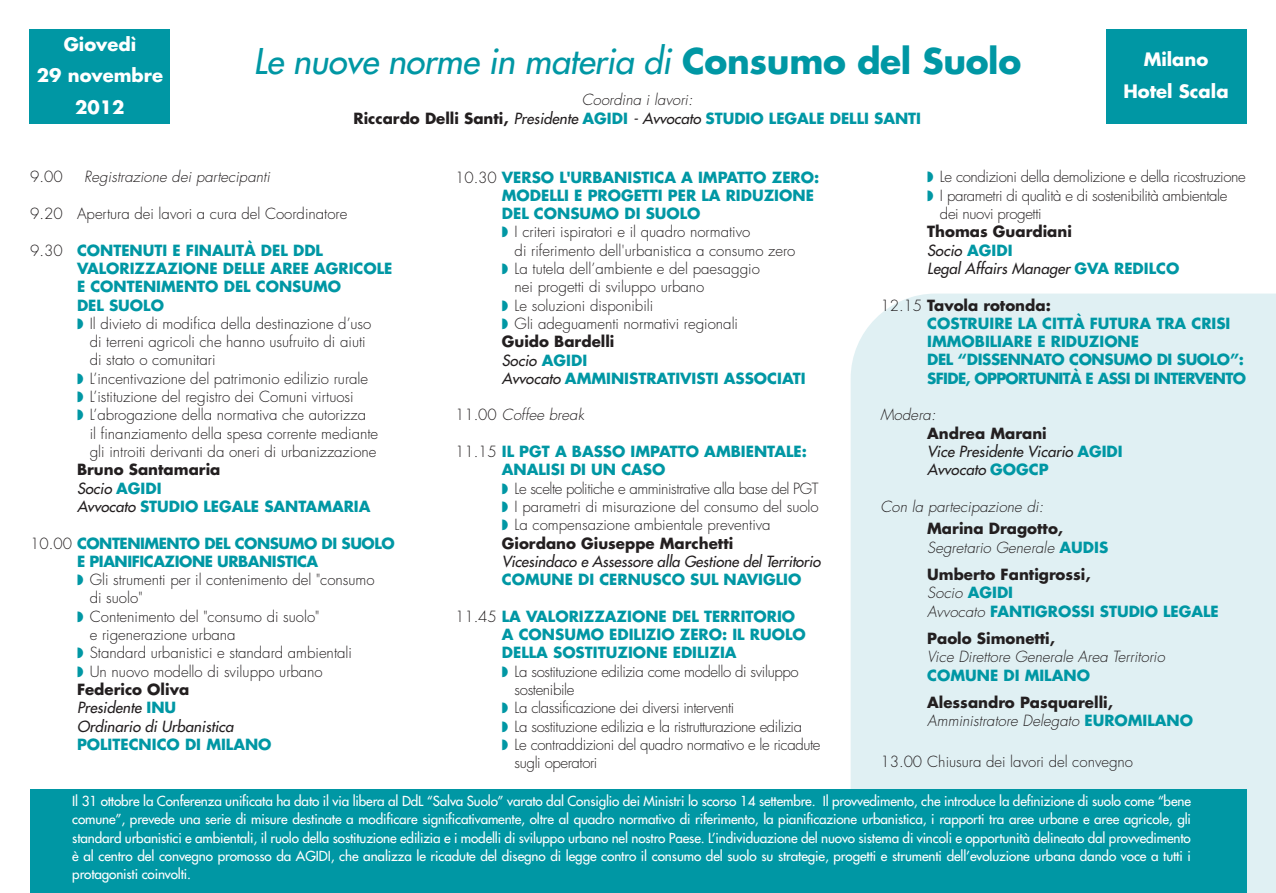
<style>
.page{position:relative;width:1276px;height:893px;background:#fff}
.page>*{position:absolute;margin:0;border:0;box-sizing:border-box;transform-origin:0 0}
.t1{font:italic 34.5px "Futura";color:#0097a4}
.t2{font:700 18px/31.5px "Futura";color:#fff;text-align:center}
.t3{font:300 15px/18.3px "Futura";color:#231f20}
.t4{font:700 15px/18.3px "Futura";color:#0097a4}
.t5{font:300 15px "Futura";letter-spacing:-.025em;color:#231f20}
.t6{font:italic 15px/18.3px "Futura";letter-spacing:.005em;color:#231f20}
.t7{font:italic 300 15px/18.3px "Futura";color:#231f20}
.t8{font:700 15px/18.3px "Futura";color:#231f20}
.t9{font:700 15px "Futura";letter-spacing:-.03em;color:#0097a4}
.t10{font:13.5px/18.5px "Futura";letter-spacing:-.01em;color:#fff;text-align:justify}
.s1{font-weight:700;font-style:normal}
.s2{font-weight:300;font-style:italic;color:#231f20}
.s3{color:#231f20}
.s4{font-weight:400;font-style:italic;color:#231f20}
.s5{font-weight:300;color:#231f20}
.s6{color:#0097a4}
.s7{font-weight:700;font-style:normal;color:#0097a4}
.s8{font-weight:300;font-style:italic}
.s9{font-style:normal}
.s10{font-weight:700;color:#0097a4}
.s11{font-weight:700}
</style>
<div class="page">
<div style="left:850px;top:294px;width:426px;height:599px;background:#e0f0f3"></div>
<div style="left:30px;top:789px;width:1216px;height:104px;background:#0097a4"></div>
<div style="left:30px;top:30px;width:140px;height:94px;background:#0097a4"></div>
<div style="left:1106px;top:30px;width:140px;height:94px;background:#0097a4"></div>
<p class="t2" style="left:37px;top:30px;width:128px">Giovedì<br>29 novembre<br>2012</p>
<h1 class="t1" style="left:253px;top:44px;width:769px">Le nuove norme in materia di <span class="s1">C o n s u m o d e l S u o l o</span></h1>
<p class="t4" style="left:353px;top:92px;width:569px;text-align:center"><span class="s2">Coordina i lavori:<br></span><span class="s3">Riccardo Delli Santi,</span> <span class="s4">Presidente</span> AGIDI <span class="s4">- Avvocato</span> STUDIO LEGALE DELLI SANTI</p>
<p class="t2" style="left:1123px;top:45px;width:107px">Milano<br>Hotel Scala</p>
<p class="t3" style="left:30px;top:169px;width:34px">9.00</p>
<p class="t7" style="left:84px;top:169px;width:190px">Registrazione dei partecipanti</p>
<p class="t3" style="left:30px;top:206px;width:319px">9.20 Apertura dei lavori a cura del Coordinatore</p>
<p class="t4" style="left:30px;top:242px;width:294px"><span class="s5">9.30</span> CONTENUTI E FINALITÀ DEL DDL</p>
<p class="t4" style="left:77px;top:260px;width:317px">VALORIZZAZIONE DELLE AREE AGRICOLE</p>
<p class="t4" style="left:77px;top:279px;width:266px">E CONTENIMENTO DEL CONSUMO</p>
<p class="t4" style="left:77px;top:297px;width:88px">DEL SUOLO</p>
<p class="t3" style="left:77px;top:316px;width:296px"><span class="s6">◗</span> Il divieto di modifica della destinazione d’uso</p>
<p class="t3" style="left:90px;top:334px;width:277px">di terreni agricoli che hanno usufruito di aiuti</p>
<p class="t3" style="left:90px;top:352px;width:127px">di stato o comunitari</p>
<p class="t3" style="left:77px;top:370px;width:293px"><span class="s6">◗</span> L’incentivazione del patrimonio edilizio rurale</p>
<p class="t3" style="left:77px;top:389px;width:278px"><span class="s6">◗</span> L’istituzione del registro dei Comuni virtuosi</p>
<p class="t3" style="left:77px;top:407px;width:290px"><span class="s6">◗</span> L’abrogazione della normativa che autorizza</p>
<p class="t3" style="left:90px;top:425px;width:290px">il finanziamento della spesa corrente mediante</p>
<p class="t3" style="left:90px;top:444px;width:288px">gli introiti derivanti da oneri di urbanizzazione</p>
<p class="t4" style="left:77px;top:462px;width:295px"><span class="s3">Bruno Santamaria<br></span><span class="s4">Socio</span> AGIDI<br><span class="s4">Avvocato</span> STUDIO LEGALE SANTAMARIA</p>
<p class="t9" style="left:30px;top:536px;width:366px"><span class="s5">10.00</span> CONTENIMENTO DEL CONSUMO DI SUOLO</p>
<p class="t9" style="left:77px;top:554px;width:243px">E PIANIFICAZIONE URBANISTICA</p>
<p class="t3" style="left:77px;top:572px;width:299px"><span class="s6">◗</span> Gli strumenti per il contenimento del "consumo</p>
<p class="t3" style="left:90px;top:590px;width:54px">di suolo"</p>
<p class="t3" style="left:77px;top:608px;width:244px"><span class="s6">◗</span> Contenimento del "consumo di suolo"</p>
<p class="t3" style="left:90px;top:627px;width:147px">e rigenerazione urbana</p>
<p class="t3" style="left:77px;top:645px;width:276px"><span class="s6">◗</span> Standard urbanistici e standard ambientali</p>
<p class="t3" style="left:77px;top:663px;width:247px"><span class="s6">◗</span> Un nuovo modello di sviluppo urbano</p>
<p class="t8" style="left:77px;top:681px;width:114px">Federico Oliva</p>
<p class="t6" style="left:77px;top:700px;width:101px">Presidente <span class="s7">I N U</span></p>
<p class="t6" style="left:77px;top:718px;width:161px">Ordinario di Urbanistica</p>
<p class="t4" style="left:77px;top:736px;width:196px">POLITECNICO DI MILANO</p>
<p class="t5" style="left:927px;top:170px;width:320px"><span class="s6">◗</span> Le condizioni della demolizione e della ricostruzione</p>
<p class="t5" style="left:927px;top:188px;width:302px"><span class="s6">◗</span> I parametri di qualità e di sostenibilità ambientale</p>
<p class="t5" style="left:940px;top:207px;width:103px">dei nuovi progetti</p>
<p class="t6" style="left:927px;top:224px;width:254px"><span class="s1">Thomas Guardiani<br></span>Socio <span class="s7">AGIDI<br></span>Legal Affairs Manager <span class="s7">GVA REDILCO</span></p>
<p class="t4" style="left:927px;top:297px;width:320px;text-indent:-47px"><span class="s5">12.15</span> <span class="s3">Tavola rotonda:<br></span>COSTRUIRE LA CITTÀ FUTURA TRA CRISI<br>IMMOBILIARE E RIDUZIONE<br>DEL “DISSENNATO CONSUMO DI SUOLO”:<br>SFIDE, OPPORTUNITÀ E ASSI DI INTERVENTO</p>
<p class="t7" style="left:880px;top:407px;width:59px">Modera:</p>
<p class="t6" style="left:927px;top:425px;width:197px"><span class="s1">Andrea Marani<br></span>Vice Presidente Vicario <span class="s7">A G I D I<br></span>Avvocato <span class="s7">G O G C P</span></p>
<p class="t7" style="left:880px;top:499px;width:167px">Con la partecipazione di:</p>
<p class="t7" style="left:927px;top:521px;width:183px"><span class="s1">Marina Dragotto,<br></span>Segretario Generale <span class="s7">AU D I S</span></p>
<p class="t4" style="left:927px;top:567px;width:293px"><span class="s3">Umberto Fantigrossi,<br></span><span class="s2">Socio</span> AGIDI<br><span class="s2">Avvocato</span> FANTIGROSSI STUDIO LEGALE</p>
<p class="t8" style="left:927px;top:630px;width:129px">Paolo Simonetti,</p>
<p class="t7" style="left:927px;top:649px;width:242px">Vice Direttore Generale Area Territorio</p>
<p class="t4" style="left:927px;top:667px;width:164px">COMUNE DI MILANO</p>
<p class="t8" style="left:927px;top:694px;width:267px">Alessandro Pasquarelli,<br><span class="s8">Amministratore Delegato</span> <span class="s6">E U ROM I LAN O</span></p>
<p class="t3" style="left:880px;top:754px;width:254px">13.00 Chiusura dei lavori del convegno</p>
<p class="t4" style="left:455px;top:169px;width:366px"><span class="s5">10.30</span> VERSO L'URBANISTICA A IMPATTO ZERO:</p>
<p class="t4" style="left:502px;top:187px;width:313px">MODELLI E PROGETTI PER LA RIDUZIONE</p>
<p class="t4" style="left:502px;top:206px;width:200px">DEL CONSUMO DI SUOLO</p>
<p class="t3" style="left:502px;top:224px;width:250px"><span class="s6">◗</span> I criteri ispiratori e il quadro normativo</p>
<p class="t3" style="left:514px;top:242px;width:282px">di riferimento dell'urbanistica a consumo zero</p>
<p class="t3" style="left:502px;top:261px;width:260px"><span class="s6">◗</span> La tutela dell’ambiente e del paesaggio</p>
<p class="t3" style="left:514px;top:279px;width:191px">nei progetti di sviluppo urbano</p>
<p class="t3" style="left:502px;top:297px;width:153px"><span class="s6">◗</span> Le soluzioni disponibili</p>
<p class="t3" style="left:502px;top:316px;width:238px"><span class="s6">◗</span> Gli adeguamenti normativi regionali</p>
<p class="t8" style="left:502px;top:334px;width:114px">Guido Bardelli</p>
<p class="t6" style="left:502px;top:352px;width:87px">Socio <span class="s7">AGIDI</span></p>
<p class="t4" style="left:502px;top:370px;width:305px"><span class="s4">Avvocato</span> AMMINISTRATIVISTI ASSOCIATI</p>
<p class="t7" style="left:455px;top:407px;width:130px"><span class="s9">11.00</span> Coffee break</p>
<p class="t3" style="left:502px;top:444px;width:318px;text-indent:-47px">11.15 <span class="s10">IL PGT A BASSO IMPATTO AMBIENTALE:<br>ANALISI DI UN CASO<br></span><span class="s6">◗</span> Le scelte politiche e amministrative alla base del PGT <span class="s6">◗</span> I parametri di misurazione del consumo del suolo <span class="s6">◗</span> La compensazione ambientale preventiva <span class="s11">Giordano Giuseppe Marchetti</span></p>
<p class="t6" style="left:502px;top:553px;width:323px">Vicesindaco e Assessore alla Gestione del Territorio</p>
<p class="t4" style="left:502px;top:572px;width:301px">COMUNE DI CERNUSCO SUL NAVIGLIO</p>
<p class="t4" style="left:455px;top:608px;width:342px"><span class="s5">11.45</span> LA VALORIZZAZIONE DEL TERRITORIO</p>
<p class="t4" style="left:502px;top:627px;width:305px">A CONSUMO EDILIZIO ZERO: IL RUOLO</p>
<p class="t4" style="left:502px;top:645px;width:236px">DELLA SOSTITUZIONE EDILIZIA</p>
<p class="t5" style="left:502px;top:664px;width:298px"><span class="s6">◗</span> La sostituzione edilizia come modello di sviluppo</p>
<p class="t5" style="left:514px;top:683px;width:61px">sostenibile</p>
<p class="t5" style="left:502px;top:701px;width:234px"><span class="s6">◗</span> La classificazione dei diversi interventi</p>
<p class="t5" style="left:502px;top:719px;width:302px"><span class="s6">◗</span> La sostituzione edilizia e la ristrutturazione edilizia</p>
<p class="t5" style="left:502px;top:737px;width:320px"><span class="s6">◗</span> Le contraddizioni del quadro normativo e le ricadute</p>
<p class="t5" style="left:514px;top:756px;width:84px">sugli operatori</p>
<p class="t10" style="left:72px;top:792px;width:1120px">Il 31 ottobre la Conferenza unificata ha dato il via libera al DdL “Salva Suolo” varato dal Consiglio dei Ministri lo scorso 14 settembre. Il provvedimento, che introduce la definizione di suolo come “bene comune”, prevede una serie di misure destinate a modificare significativamente, oltre al quadro normativo di riferimento, la pianificazione urbanistica, i rapporti tra aree urbane e aree agricole, gli standard urbanistici e ambientali, il ruolo della sostituzione edilizia e i modelli di sviluppo urbano nel nostro Paese. L’individuazione del nuovo sistema di vincoli e opportunità delineato dal provvedimento è al centro del convegno promosso da AGIDI, che analizza le ricadute del disegno di legge contro il consumo del suolo su strategie, progetti e strumenti dell’evoluzione urbana dando voce a tutti i protagonisti coinvolti.</p>
</div>
